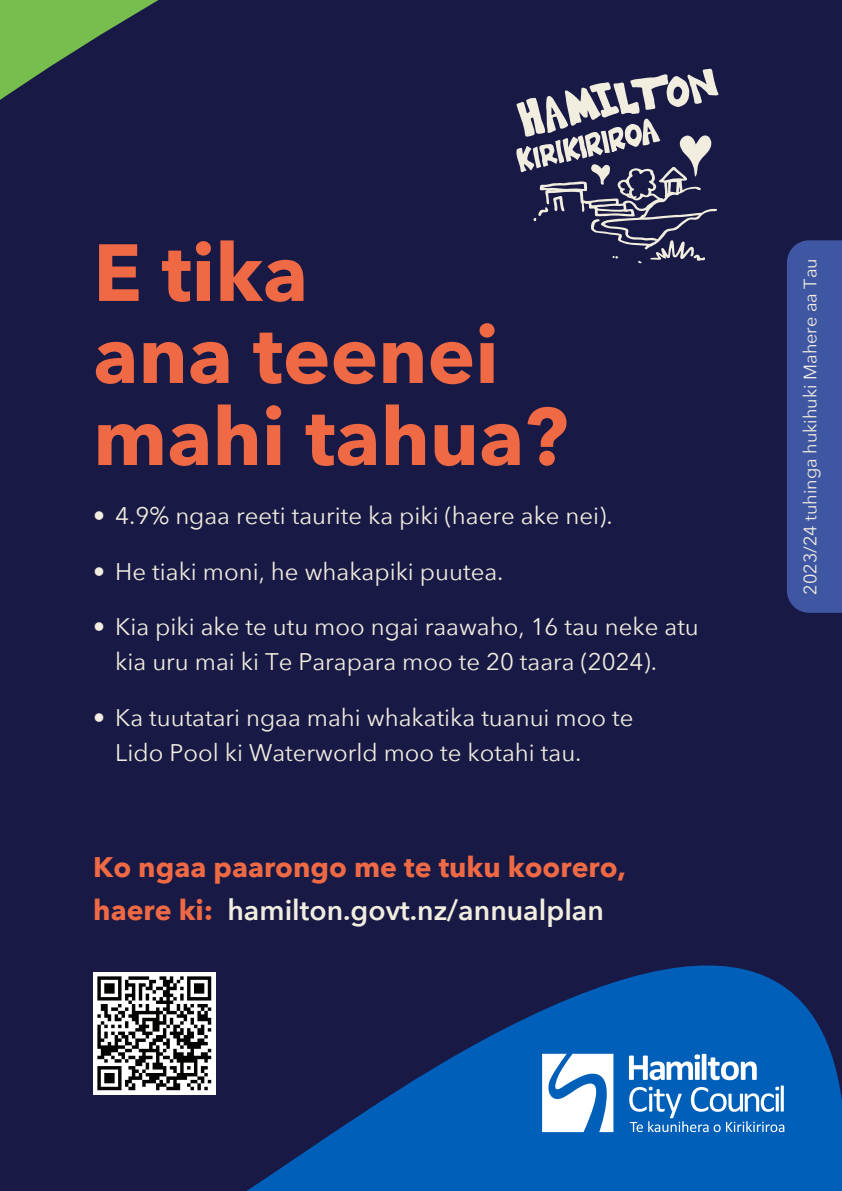
<style>
.page{position:relative;width:842px;height:1191px;background:#191945}
.page>*{position:absolute;margin:0;border:0;box-sizing:border-box;transform-origin:0 0}
.t1{font:700 80px/82px "Avenir Next";color:#ef6944}
.t2{font:700 28.3px/42.4px "Avenir Next";color:#ef6a44}
.t3{font:24px/35.4px "Avenir Next";color:#f1ede0}
.t4{font:18px "Avenir Next";color:#f1ede0}
.s1{font-weight:600;color:#f1eee0}
</style>
<div class="page">
<div style="left:787px;top:240px;width:55px;height:373px;background:#3f57a3"></div>
<svg style="left:516px;top:69px;width:203px;height:194px"></svg>
<div style="left:93px;top:972px;width:123px;height:122px;background:#fff"></div>
<img style="left:98px;top:976px;width:113px;height:114px">
<svg style="left:247px;top:965px;width:595px;height:226px;fill:#005fb9"></svg>
<svg style="left:629px;top:1053px;width:155px;height:79px;background:#4288cb"></svg>
<svg style="left:542px;top:1053px;width:75px;height:79px;background:#b5d0ea"></svg>
<svg style="left:0;top:0;width:159px;height:100px"></svg>
<h1 class="t1" style="left:93px;top:231px;width:476px">E tika<br>ana teenei mahi tahua?</h1>
<p class="t3" style="left:93px;top:497px;width:521px">• 4.9% ngaa reeti taurite ka piki (haere ake nei).</p>
<p class="t3" style="left:93px;top:552px;width:412px">• He tiaki moni, he whakapiki puutea.</p>
<p class="t3" style="left:115px;top:608px;width:585px;text-indent:-22px">• Kia piki ake te utu moo ngai raawaho, 16 tau neke atu kia uru mai ki Te Parapara moo te 20 taara (2024).</p>
<p class="t3" style="left:115px;top:698px;width:520px;text-indent:-22px">• Ka tuutatari ngaa mahi whakatika tuanui moo te<br>Lido Pool ki Waterworld moo te kotahi tau.</p>
<p class="t2" style="left:93px;top:845px;width:534px">Ko ngaa paarongo me te tuku koorero, haere ki: <span class="s1">hamilton.govt.nz/annualplan</span></p>
<p class="t4" style="left:795px;top:595px;width:338px;rotate:-90deg">2023/24 tuhinga hukihuki Mahere aa Tau</p>
</div>
